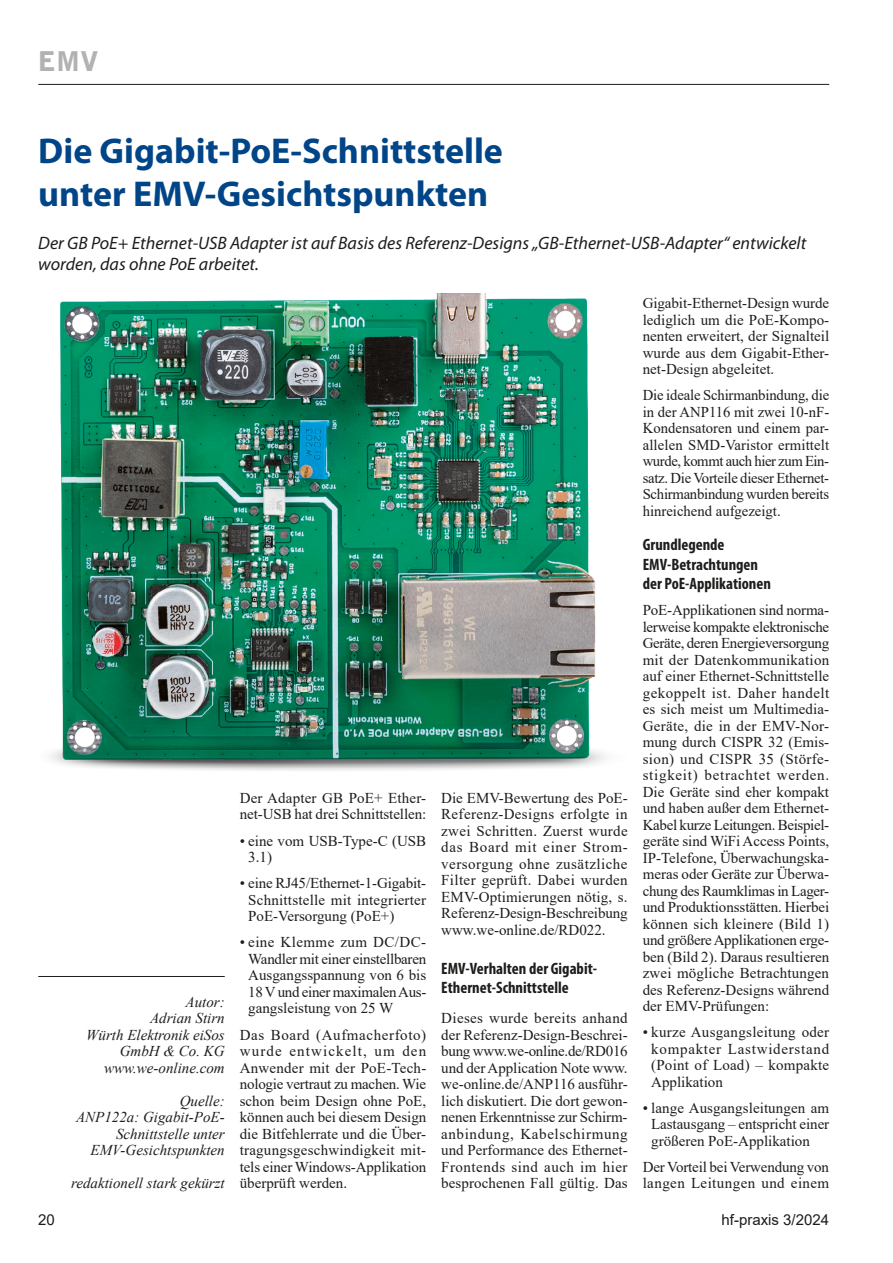
<style>
.page{position:relative;width:893px;height:1263px;background:#fff}
.page>*{position:absolute;margin:0;border:0;box-sizing:border-box;transform-origin:0 0}
.t1{font:700 36px/43.2px "Myriad Pro";color:#004587}
.t2{font:900 27px "Bell Gothic BT";color:#b2b2b2}
.t3{font:italic 18px/21.6px "Myriad Pro";color:#1d1d1b}
.t4{font:700 condensed 16.5px/19.5px "Myriad Pro";color:#1d1d1b}
.t5{font:15px/16.5px "Times New Roman";color:#1d1d1b;text-align:justify}
.t6{font:italic 15px/16.5px "Times New Roman";color:#1d1d1b;text-align:right}
.t7{font:15px "Arial";color:#1d1d1b}
</style>
<div class="page">
<hr style="left:38px;top:84px;width:791px;height:1px;background:#1d1d1b">
<hr style="left:38px;top:976px;width:187px;height:1px;background:#1d1d1b">
<img style="left:50px;top:294px;width:556px;height:477px">
<h2 class="t2" style="left:38px;top:44px;width:62px">EMV</h2>
<h1 class="t1" style="left:38px;top:128px;width:466px">Die Gigabit-PoE-Schnittstelle unter EMV-Gesichtspunkten</h1>
<p class="t3" style="left:38px;top:232px;width:770px">Der GB PoE+ Ethernet-USB Adapter ist auf Basis des Referenz-Designs „GB-Ethernet-USB-Adapter“ entwickelt worden, das ohne PoE arbeitet.</p>
<p class="t6" style="left:86px;top:993px;width:140px">Autor:<br>Adrian Stirn<br>Würth Elektronik eiSos<br>GmbH &amp; Co. KG www.we-online.com</p>
<p class="t6" style="left:76px;top:1092px;width:150px">Quelle:<br>ANP122a: Gigabit-PoE-<br>Schnittstelle unter<br>EMV-Gesichtspunkten</p>
<p class="t6" style="left:71px;top:1174px;width:155px">redaktionell stark gekürzt</p>
<p class="t5" style="left:240px;top:789px;width:188px">Der Adapter GB PoE+ Ether&shy;net-USB hat drei Schnittstellen:</p>
<p class="t5" style="left:248px;top:832px;width:179px;text-indent:-9px">• eine vom USB-Type-C (USB<br>3.1)</p>
<p class="t5" style="left:248px;top:874px;width:179px;text-indent:-9px">• eine RJ45/Ethernet-1-Gigabit-Schnittstelle mit integrierter PoE-Versorgung (PoE+)</p>
<p class="t5" style="left:248px;top:934px;width:180px;text-indent:-9px">• eine Klemme zum DC/DC-Wandler mit einer einstellbaren Ausgangsspannung von 6 bis 18 V und einer maximalen Aus&shy;gangsleistung von 25 W</p>
<p class="t5" style="left:240px;top:1026px;width:188px">Das Board (Aufmacherfoto) wurde entwickelt, um den Anwender mit der PoE-Tech&shy;nologie vertraut zu machen. Wie schon beim Design ohne PoE, können auch bei diesem Design die Bitfehlerrate und die Über&shy;tragungsgeschwindigkeit mit&shy;tels einer Windows-Applikation überprüft werden.</p>
<p class="t5" style="left:441px;top:789px;width:188px">Die EMV-Bewertung des PoE-Referenz-Designs erfolgte in zwei Schritten. Zuerst wurde das Board mit einer Strom&shy;versorgung ohne zusätzliche Filter geprüft. Dabei wurden EMV-Optimierungen nötig, s.<br>Referenz-Design-Beschreibung www.we-online.de/RD022.</p>
<p class="t4" style="left:441px;top:958px;width:157px">EMV-Verhalten der Gigabit-<br>Ethernet-Schnittstelle</p>
<p class="t5" style="left:441px;top:1009px;width:188px">Dieses wurde bereits anhand der Referenz-Design-Beschrei&shy;bung www.we-online.de/RD016 und der Application Note www. we-online.de/ANP116 ausführ&shy;lich diskutiert. Die dort gewon&shy;nenen Erkenntnisse zur Schirm&shy;anbindung, Kabelschirmung und Performance des Ethernet-Frontends sind auch im hier besprochenen Fall gültig. Das</p>
<p class="t5" style="left:643px;top:294px;width:188px">Gigabit-Ethernet-Design wurde lediglich um die PoE-Kompo&shy;nenten erweitert, der Signalteil wurde aus dem Gigabit-Ether&shy;net-Design abgeleitet.</p>
<p class="t5" style="left:643px;top:386px;width:188px">Die ideale Schirmanbindung, die in der ANP116 mit zwei 10-nF-Kondensatoren und einem par&shy;allelen SMD-Varistor ermittelt wurde, kommt auch hier zum Ein&shy;satz. Die Vorteile dieser Ethernet-Schirmanbindung wurden bereits hinreichend aufgezeigt.</p>
<p class="t4" style="left:643px;top:535px;width:130px">Grundlegende<br>EMV-Betrachtungen der PoE-Applikationen</p>
<p class="t5" style="left:643px;top:601px;width:188px">PoE-Applikationen sind norma&shy;lerweise kompakte elektronische Geräte, deren Energieversorgung mit der Datenkommunikation auf einer Ethernet-Schnittstelle gekoppelt ist. Daher handelt es sich meist um Multimedia-Geräte, die in der EMV-Nor&shy;mung durch CISPR 32 (Emis&shy;sion) und CISPR 35 (Störfe&shy;stigkeit) betrachtet werden.<br>Die Geräte sind eher kompakt und haben außer dem Ethernet-Kabel kurze Leitungen. Beispiel&shy;geräte sind WiFi Access Points, IP-Telefone, Überwachungska&shy;meras oder Geräte zur Überwa&shy;chung des Raumklimas in Lager&shy;und Produktionsstätten. Hierbei können sich kleinere (Bild 1) und größere Applikationen erge&shy;ben (Bild 2). Daraus resultieren zwei mögliche Betrachtungen des Referenz-Designs während der EMV-Prüfungen:</p>
<p class="t5" style="left:651px;top:1023px;width:179px;text-indent:-9px">• kurze Ausgangsleitung oder kompakter Lastwiderstand (Point of Load) – kompakte Applikation</p>
<p class="t5" style="left:651px;top:1099px;width:180px;text-indent:-9px">• lange Ausgangsleitungen am Lastausgang – entspricht einer größeren PoE-Applikation</p>
<p class="t5" style="left:643px;top:1158px;width:188px">Der Vorteil bei Verwendung von langen Leitungen und einem</p>
<p class="t7" style="left:38px;top:1209px;width:18px">20</p>
<p class="t7" style="left:722px;top:1209px;width:109px">hf-praxis 3/2024</p>
</div>
